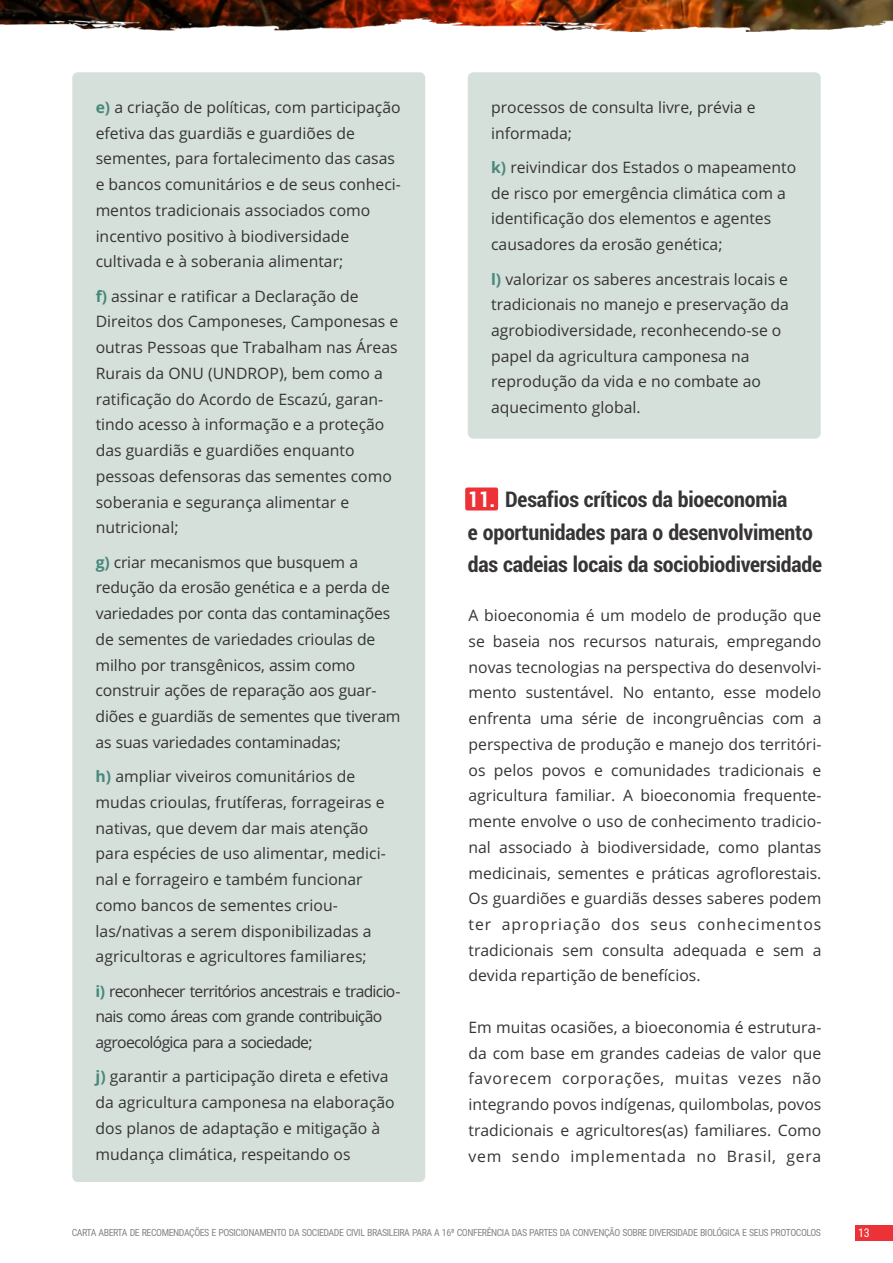
<style>
.page{position:relative;width:893px;height:1263px;background:#fff}
.page>*{position:absolute;margin:0;border:0;box-sizing:border-box;transform-origin:0 0}
.t1{font:700 condensed 22.5px/32.4px "Roboto";letter-spacing:-.01em;color:#373435}
.t2{font:15.75px/25.8px "Open Sans";color:#373435}
.t3{font:15.75px/25.8px "Open Sans";letter-spacing:-.045em;color:#373435}
.t4{font:12px "Roboto Condensed";color:#fefefe}
.t5{font:9.9px "Roboto Condensed";letter-spacing:-.045em;color:#848688}
.s1{font-weight:700;color:#48887b}
.s2{color:#fefefe}
</style>
<div class="page">
<div style="left:468px;top:72px;width:353px;height:367px;background:#d5e0db;border-radius:6px"></div>
<div style="left:72px;top:72px;width:353px;height:1110px;background:#d5e0db;border-radius:6px"></div>
<div style="left:465px;top:487px;width:33px;height:23px;background:#ed3237;border-radius:2px"></div>
<div style="left:855px;top:1225px;width:38px;height:15px;background:#ed3237"></div>
<img style="left:0;top:0;width:893px;height:32px">
<p class="t2" style="left:96px;top:96px;width:307px"><span class="s1">e)</span> a criação de políticas, com participação efetiva das guardiãs e guardiões de sementes, para fortalecimento das casas e bancos comunitários e de seus conheci&shy;mentos tradicionais associados como incentivo positivo à biodiversidade cultivada e à soberania alimentar;</p>
<p class="t2" style="left:96px;top:285px;width:304px"><span class="s1">f)</span> assinar e ratificar a Declaração de Direitos dos Camponeses, Camponesas e outras Pessoas que Trabalham nas Áreas Rurais da ONU (UNDROP), bem como a ratificação do Acordo de Escazú, garan&shy;tindo acesso à informação e a proteção das guardiãs e guardiões enquanto pessoas defensoras das sementes como soberania e segurança alimentar e nutricional;</p>
<p class="t2" style="left:96px;top:550px;width:306px"><span class="s1">g)</span> criar mecanismos que busquem a redução da erosão genética e a perda de variedades por conta das contaminações de sementes de variedades crioulas de milho por transgênicos, assim como construir ações de reparação aos guar&shy;diões e guardiãs de sementes que tiveram as suas variedades contaminadas;</p>
<p class="t2" style="left:96px;top:765px;width:292px"><span class="s1">h)</span> ampliar viveiros comunitários de mudas crioulas, frutíferas, forrageiras e nativas, que devem dar mais atenção para espécies de uso alimentar, medici&shy;nal e forrageiro e também funcionar como bancos de sementes criou&shy;las/nativas a serem disponibilizadas a agricultoras e agricultores familiares;</p>
<p class="t3" style="left:96px;top:979px;width:306px"><span class="s1">i)</span> reconhecer territórios ancestrais e tradicio&shy;nais como áreas com grande contribuição agroecológica para a sociedade;</p>
<p class="t2" style="left:96px;top:1065px;width:301px"><span class="s1">j)</span> garantir a participação direta e efetiva da agricultura camponesa na elaboração dos planos de adaptação e mitigação à mudança climática, respeitando os</p>
<p class="t2" style="left:491px;top:96px;width:266px">processos de consulta livre, prévia e informada;</p>
<p class="t2" style="left:491px;top:156px;width:307px"><span class="s1">k)</span> reivindicar dos Estados o mapeamento de risco por emergência climática com a identificação dos elementos e agentes causadores da erosão genética;</p>
<p class="t2" style="left:491px;top:267px;width:299px"><span class="s1">l)</span> valorizar os saberes ancestrais locais e tradicionais no manejo e preservação da agrobiodiversidade, reconhecendo-se o papel da agricultura camponesa na reprodução da vida e no combate ao aquecimento global.</p>
<h1 class="t1" style="left:468px;top:485px;width:356px"><span class="s2">11.</span> Desafios críticos da bioeconomia<br>e oportunidades para o desenvolvimento das cadeias locais da sociobiodiversidade</h1>
<p class="t2" style="left:468px;top:604px;width:354px;text-align:justify">A bioeconomia é um modelo de produção que se baseia nos recursos naturais, empregando novas tecnologias na perspectiva do desenvolvi&shy;mento sustentável. No entanto, esse modelo enfrenta uma série de incongruências com a perspectiva de produção e manejo dos territóri&shy;os pelos povos e comunidades tradicionais e agricultura familiar. A bioeconomia frequente&shy;mente envolve o uso de conhecimento tradicio&shy;nal associado à biodiversidade, como plantas medicinais, sementes e práticas agroflorestais.<br>Os guardiões e guardiãs desses saberes podem ter apropriação dos seus conhecimentos tradicionais sem consulta adequada e sem a devida repartição de benefícios.</p>
<p class="t2" style="left:468px;top:1016px;width:354px;text-align:justify">Em muitas ocasiões, a bioeconomia é estrutura&shy;da com base em grandes cadeias de valor que favorecem corporações, muitas vezes não integrando povos indígenas, quilombolas, povos tradicionais e agricultores(as) familiares. Como vem sendo implementada no Brasil, gera</p>
<p class="t5" style="left:72px;top:1229px;width:751px">CARTA ABERTA DE RECOMENDAÇÕES E POSICIONAMENTO DA SOCIEDADE CIVIL BRASILEIRA PARA A 16ª CONFERÊNCIA DAS PARTES DA CONVENÇÃO SOBRE DIVERSIDADE BIOLÓGICA E SEUS PROTOCOLOS</p>
<p class="t4" style="left:858px;top:1228px;width:13px">13</p>
</div>
